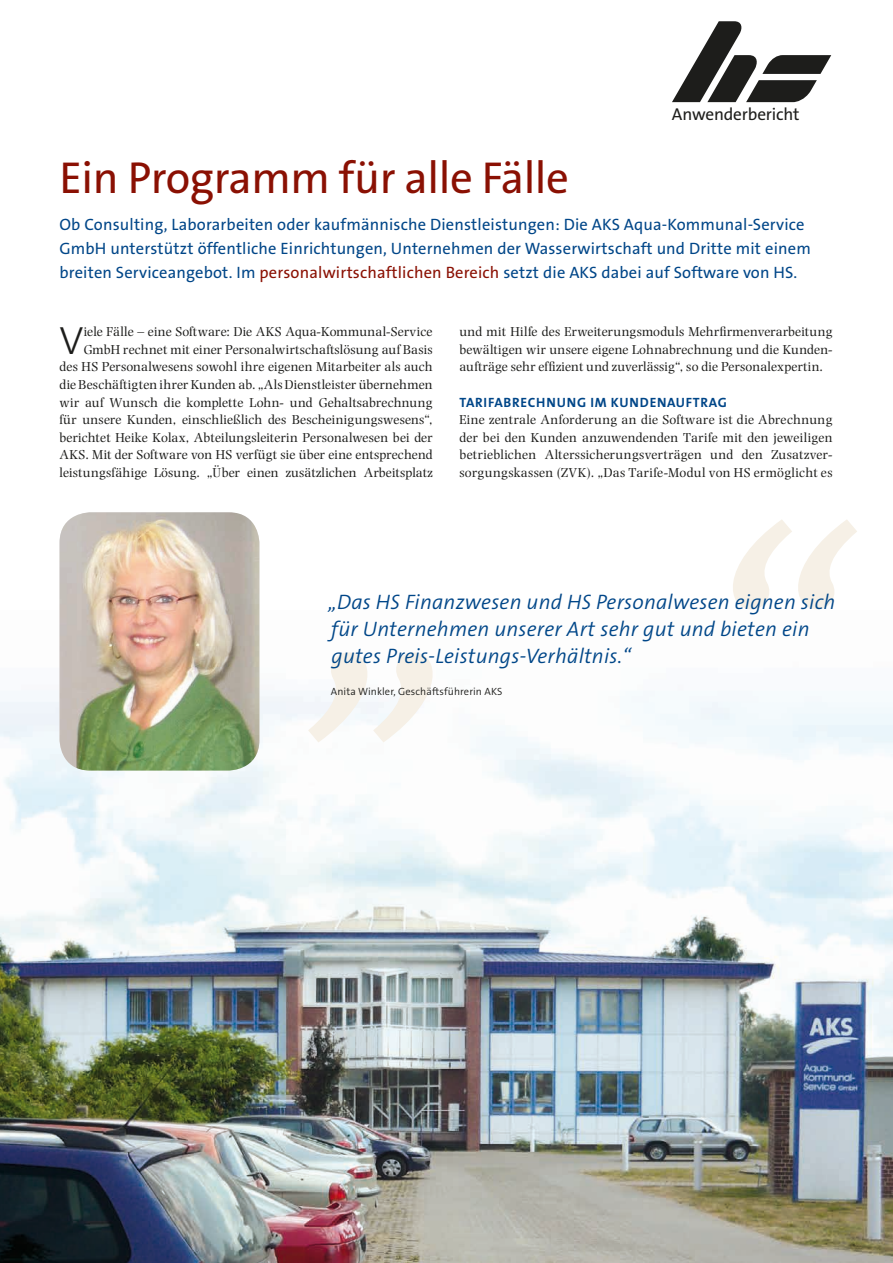
<style>
.page{position:relative;width:893px;height:1263px;background:#fff}
.page>*{position:absolute;margin:0;border:0;box-sizing:border-box;transform-origin:0 0}
.t1{font:italic 300 367.5px "The Sans B4";color:#f6f0e6}
.t2{font:45px "The Sans B5 Plain";letter-spacing:-.01em;color:#8a1003}
.t3{font:300 39.6px "The Sans B3";color:#1d1d1b}
.t4{font:italic 300 21px/27px "The Sans B4";letter-spacing:.01em;color:#004688}
.t5{font:17.25px "The Sans B5 Plain";letter-spacing:-.01em;color:#1d1d1b}
.t6{font:16.5px/24px "The Sans B5 Plain";letter-spacing:.01em;color:#004688}
.t7{font:13.5px/17.7px "Photina MT Std";letter-spacing:.01em;color:#1d1d1b;text-align:justify}
.t8{font:700 13.5px "The Sans B7";letter-spacing:.05em;color:#004688}
.t9{font:300 10.5px "The Sans B4";letter-spacing:.01em;color:#1d1d1b}
.s1{color:#8a1003}
</style>
<div class="page">
<img style="left:0;top:610px;width:893px;height:653px">
<svg style="left:672px;top:21px;width:159px;height:81px"></svg>
<img style="left:60px;top:512px;width:199px;height:258px">
<h2 class="t2" style="left:60px;top:154px;width:511px">Ein Programm für alle Fälle</h2>
<p class="t5" style="left:672px;top:106px;width:129px">Anwenderbericht</p>
<p class="t6" style="left:60px;top:213px;width:753px">Ob Consulting, Laborarbeiten oder kaufmännische Dienstleistungen: Die AKS Aqua-Kommunal-Service<br>GmbH unterstützt öffentliche Einrichtungen, Unternehmen der Wasserwirtschaft und Dritte mit einem breiten Serviceangebot. Im <span class="s1">personalwirtschaftlichen Bereich</span> setzt die AKS dabei auf Software von HS.</p>
<p class="t7" style="left:60px;top:323px;width:375px;text-align:right">iele Fälle – eine Software: Die AKS Aqua-Kommunal-Service GmbH rechnet mit einer Personalwirtschaftslösung auf Basis<br>des HS Personalwesens sowohl ihre eigenen Mitarbeiter als auch die Beschäftigten ihrer Kunden ab. „Als Dienstleister übernehmen wir auf Wunsch die komplette Lohn- und Gehaltsabrechnung für unsere Kunden, einschließlich des Bescheinigungswesens“, berichtet Heike Kolax, Abteilungsleiterin Personalwesen bei der AKS. Mit der Software von HS verfügt sie über eine entsprechend leistungsfähige Lösung. „Über einen zusätzlichen Arbeitsplatz</p>
<h3 class="t3" style="left:60px;top:320px;width:26px">V</h3>
<p class="t7" style="left:459px;top:323px;width:375px">und mit Hilfe des Erweiterungsmoduls Mehrfirmenverarbeitung bewältigen wir unsere eigene Lohnabrechnung und die Kunden&shy;aufträge sehr effizient und zuverlässig“, so die Personalexpertin.</p>
<p class="t8" style="left:459px;top:395px;width:269px">TARIFABRECHNUNG IM KUNDENAUFTRAG</p>
<p class="t7" style="left:459px;top:411px;width:375px">Eine zentrale Anforderung an die Software ist die Abrechnung der bei den Kunden anzuwendenden Tarife mit den jeweiligen betrieblichen Alterssicherungsverträgen und den Zusatzver&shy;sorgungskassen (ZVK). „Das Tarife-Modul von HS ermöglicht es</p>
<h1 class="t1" style="left:690px;top:480px;width:150px">“</h1>
<h3 class="t4" style="left:328px;top:589px;width:508px">„Das HS Finanzwesen und HS Personalwesen eignen sich für Unternehmen unserer Art sehr gut und bieten ein gutes Preis-Leistungs-Verhältnis.“</h3>
<p class="t9" style="left:331px;top:686px;width:173px">Anita Winkler, Geschäftsführerin AKS</p>
<h1 class="t1" style="left:321px;top:375px;width:150px">„</h1>
</div>
